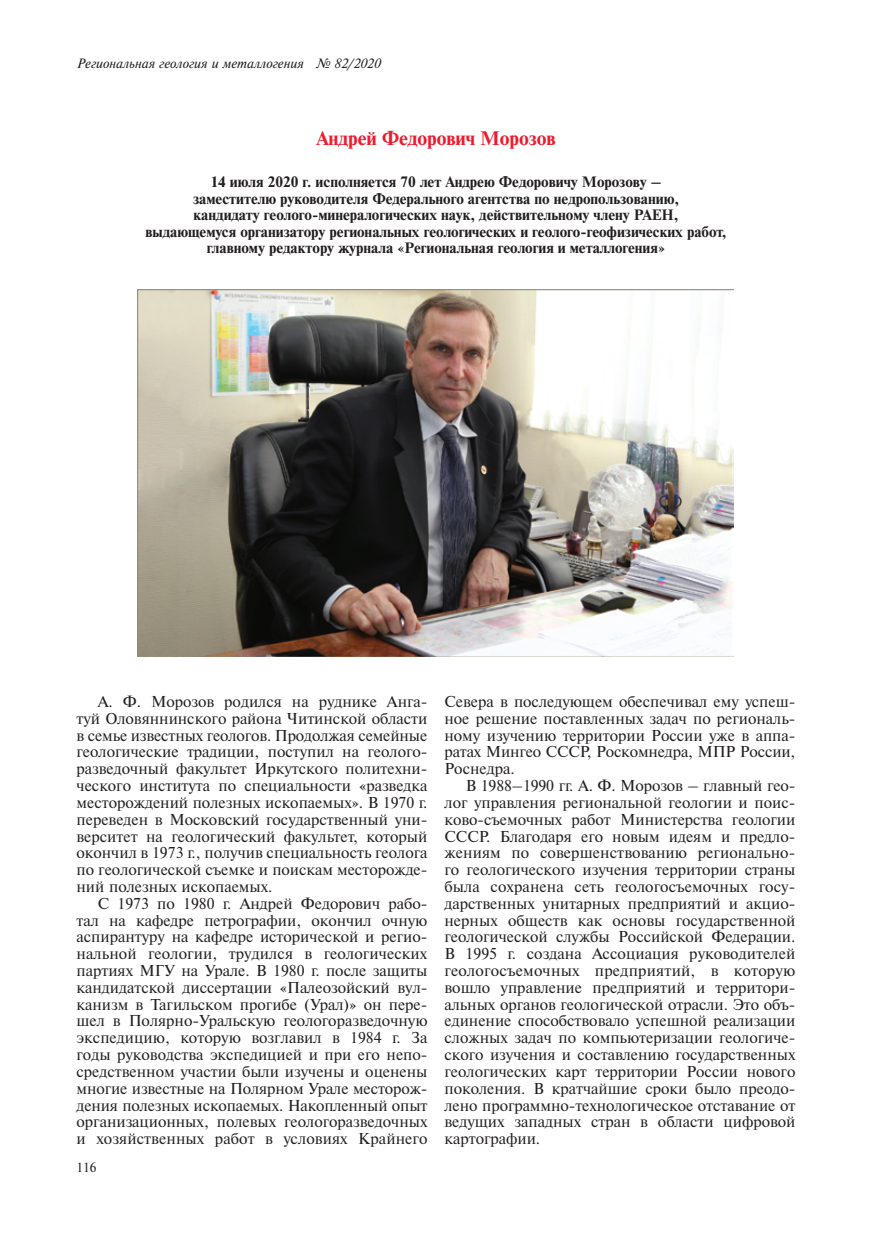
<style>
.page{position:relative;width:872px;height:1234px;background:#fff}
.page>*{position:absolute;margin:0;border:0;box-sizing:border-box;transform-origin:0 0}
.Юбилеи_заголовок{font:700 19.5px "Newton C";color:#ee1b2d}
.BT_max{font:15.75px/16.8px "Newton C";color:#231f20;text-align:justify}
.Body{font:15.75px/16.8px "Newton C";color:#231f20;text-align:justify}
.A_4_ann_rus{font:700 15px/16.5px "Newton C";color:#231f20;text-align:center}
.Колонтитул_левый{font:italic 13.5px "Newton C";color:#231f20}
.KC{font:13.5px "Newton C";color:#231f20}
</style>
<div class="page">
<img style="left:138px;top:289px;width:595px;height:367px">
<p class="Колонтитул_левый" style="left:77px;top:56px;width:305px">Региональная геология и металлогения № 82/2020</p>
<p class="Юбилеи_заголовок" style="left:316px;top:127px;width:241px">Андрей Федорович Морозов</p>
<p class="A_4_ann_rus" style="left:145px;top:174px;width:582px">14 июля 2020 г. исполняется 70 лет Андрею Федоровичу Морозову –<br>заместителю руководителя Федерального агентства по недропользованию,<br>кандидату геолого-минералогических наук, действительному члену РАЕН,<br>выдающемуся организатору региональных геологических и геолого-геофизических работ, главному редактору журнала «Региональная геология и металлогения»</p>
<p class="Body" style="left:77px;top:693px;width:352px;text-indent:21px">А. Ф. Морозов родился на руднике Анга&shy;туй Оловяннинского района Читинской области в семье известных геологов. Продолжая семейные геологические традиции, поступил на геолого&shy;разведочный факультет Иркутского политехни&shy;ческого института по специальности «разведка месторождений полезных ископаемых». В 1970 г. переведен в Московский государственный уни&shy;верситет на геологический факультет, который окончил в 1973 г., получив специальность геолога по геологической съемке и поискам месторожде&shy;ний полезных ископаемых.</p>
<p class="BT_max" style="left:77px;top:894px;width:352px;text-indent:21px">С 1973 по 1980 г. Андрей Федорович рабо&shy;тал на кафедре петрографии, окончил очную аспирантуру на кафедре исторической и регио&shy;нальной геологии, трудился в геологических партиях МГУ на Урале. В 1980 г. после защиты кандидатской диссертации «Палеозойский вул&shy;канизм в Тагильском прогибе (Урал)» он пере&shy;шел в Полярно-Уральскую геологоразведочную экспедицию, которую возглавил в 1984 г. За годы руководства экспедицией и при его непо&shy;средственном участии были изучены и оценены многие известные на Полярном Урале месторож&shy;дения полезных ископаемых. Накопленный опыт организационных, полевых геологоразведочных и хозяйственных работ в условиях Крайнего</p>
<p class="KC" style="left:76px;top:1159px;width:22px">116</p>
<p class="BT_max" style="left:444px;top:693px;width:352px">Севера в последующем обеспечивал ему успеш&shy;ное решение поставленных задач по региональ&shy;ному изучению территории России уже в аппа&shy;ратах Мингео СССР, Роскомнедра, МПР России, Роснедра.</p>
<p class="BT_max" style="left:444px;top:777px;width:352px;text-indent:21px">В 1988–1990 гг. А. Ф. Морозов – главный гео&shy;лог управления региональной геологии и поис&shy;ково-съемочных работ Министерства геологии СССР. Благодаря его новым идеям и предло&shy;жениям по совершенствованию регионально&shy;го геологического изучения территории страны была сохранена сеть геологосъемочных госу&shy;дарственных унитарных предприятий и акцио&shy;нерных обществ как основы государственной геологической службы Российской Федерации.<br>В 1995 г. создана Ассоциация руководителей геологосъемочных предприятий, в которую вошло управление предприятий и территори&shy;альных органов геологической отрасли. Это объ&shy;единение способствовало успешной реализации сложных задач по компьютеризации геологиче&shy;ского изучения и составлению государственных геологических карт территории России нового поколения. В кратчайшие сроки было преодо&shy;лено программно-технологическое отставание от ведущих западных стран в области цифровой картографии.</p>
</div>
